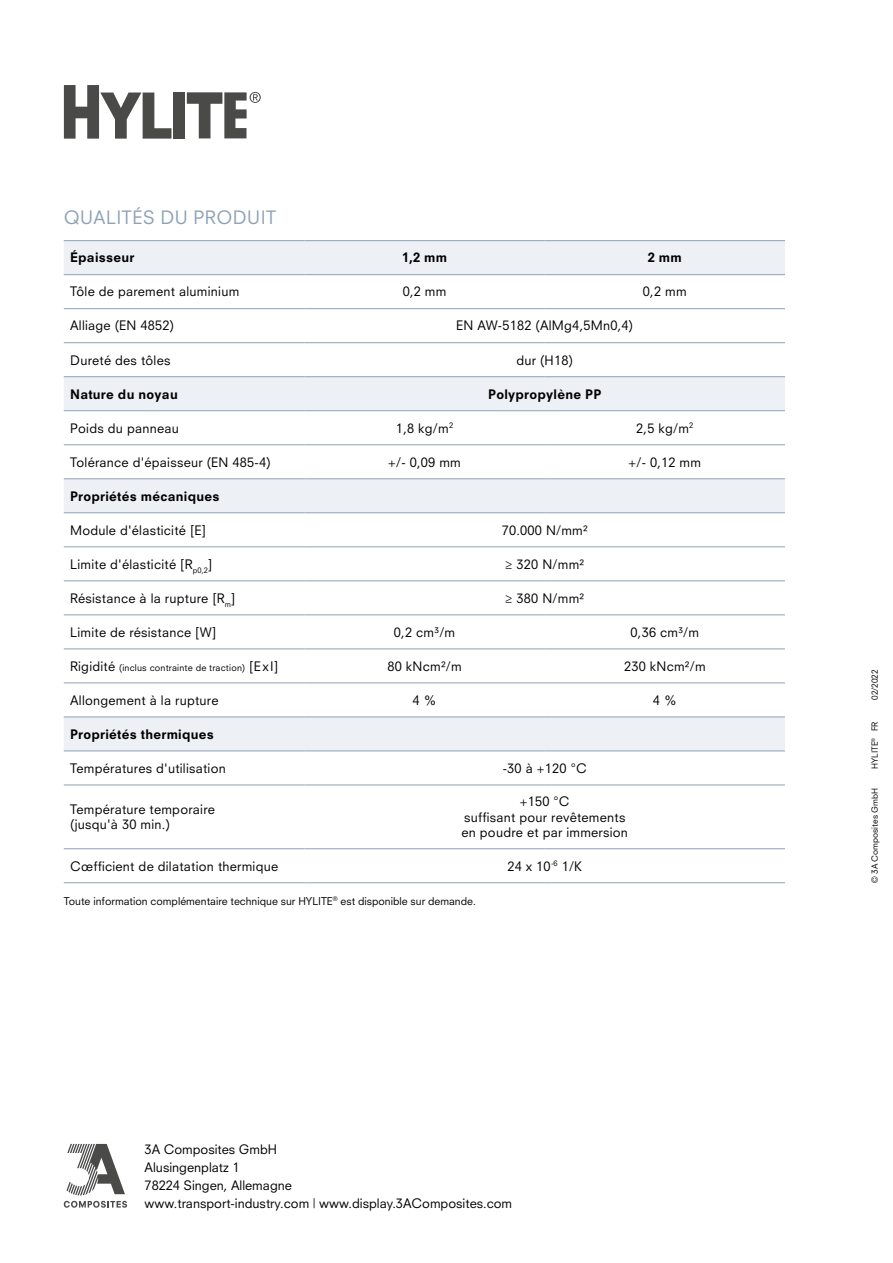
<style>
.page{position:relative;width:893px;height:1263px;background:#fff}
.page>*{position:absolute;margin:0;border:0;box-sizing:border-box;transform-origin:0 0}
.t1{font:18px "Neuzeit SLT Std";letter-spacing:.025em;color:#8ea2b6}
.t2{font:12.75px/15.3px "Neuzeit SLT Std";letter-spacing:.02em;color:#000}
.t3{font:12.75px/18px "Neuzeit SLT Std";color:#000}
.t4{font:800 12.75px "Neuzeit SLT Std";letter-spacing:.02em;color:#000}
.t5{font:10.5px "Neuzeit SLT Std";color:#000}
.t6{font:9px "Neuzeit SLT Std";letter-spacing:.02em;color:#000}
.t7{font:8.25px "Neuzeit SLT Std";color:#000}
.s1{font-size:12.75px}
</style>
<div class="page">
<svg style="left:67px;top:1144px;width:58px;height:51px"></svg>
<svg style="left:64px;top:1201px;width:63px;height:7px"></svg>
<svg style="left:64px;top:241px;width:721px;height:510px"></svg>
<hr style="left:64px;top:240px;width:240px;height:1px;background:#8ea2b6">
<hr style="left:304px;top:240px;width:241px;height:1px;background:#8ea2b6">
<hr style="left:545px;top:240px;width:240px;height:1px;background:#8ea2b6">
<hr style="left:64px;top:274px;width:240px;height:1px;background:#8ea2b6">
<hr style="left:304px;top:274px;width:241px;height:1px;background:#8ea2b6">
<hr style="left:545px;top:274px;width:240px;height:1px;background:#8ea2b6">
<hr style="left:64px;top:308px;width:240px;height:1px;background:#8ea2b6">
<hr style="left:304px;top:308px;width:241px;height:1px;background:#8ea2b6">
<hr style="left:545px;top:308px;width:240px;height:1px;background:#8ea2b6">
<hr style="left:64px;top:342px;width:240px;height:1px;background:#8ea2b6">
<hr style="left:304px;top:342px;width:241px;height:1px;background:#8ea2b6">
<hr style="left:545px;top:342px;width:240px;height:1px;background:#8ea2b6">
<hr style="left:64px;top:376px;width:240px;height:1px;background:#8ea2b6">
<hr style="left:304px;top:376px;width:241px;height:1px;background:#8ea2b6">
<hr style="left:545px;top:376px;width:240px;height:1px;background:#8ea2b6">
<hr style="left:64px;top:410px;width:240px;height:1px;background:#8ea2b6">
<hr style="left:304px;top:410px;width:241px;height:1px;background:#8ea2b6">
<hr style="left:545px;top:410px;width:240px;height:1px;background:#8ea2b6">
<hr style="left:64px;top:444px;width:240px;height:1px;background:#8ea2b6">
<hr style="left:304px;top:444px;width:241px;height:1px;background:#8ea2b6">
<hr style="left:545px;top:444px;width:240px;height:1px;background:#8ea2b6">
<hr style="left:64px;top:478px;width:240px;height:1px;background:#8ea2b6">
<hr style="left:304px;top:478px;width:241px;height:1px;background:#8ea2b6">
<hr style="left:545px;top:478px;width:240px;height:1px;background:#8ea2b6">
<hr style="left:64px;top:512px;width:240px;height:1px;background:#8ea2b6">
<hr style="left:304px;top:512px;width:241px;height:1px;background:#8ea2b6">
<hr style="left:545px;top:512px;width:240px;height:1px;background:#8ea2b6">
<hr style="left:64px;top:547px;width:240px;height:1px;background:#8ea2b6">
<hr style="left:304px;top:547px;width:241px;height:1px;background:#8ea2b6">
<hr style="left:545px;top:547px;width:240px;height:1px;background:#8ea2b6">
<hr style="left:64px;top:581px;width:240px;height:1px;background:#8ea2b6">
<hr style="left:304px;top:581px;width:241px;height:1px;background:#8ea2b6">
<hr style="left:545px;top:581px;width:240px;height:1px;background:#8ea2b6">
<hr style="left:64px;top:615px;width:240px;height:1px;background:#8ea2b6">
<hr style="left:304px;top:615px;width:241px;height:1px;background:#8ea2b6">
<hr style="left:545px;top:615px;width:240px;height:1px;background:#8ea2b6">
<hr style="left:64px;top:649px;width:240px;height:1px;background:#8ea2b6">
<hr style="left:304px;top:649px;width:241px;height:1px;background:#8ea2b6">
<hr style="left:545px;top:649px;width:240px;height:1px;background:#8ea2b6">
<hr style="left:64px;top:683px;width:240px;height:1px;background:#8ea2b6">
<hr style="left:304px;top:683px;width:241px;height:1px;background:#8ea2b6">
<hr style="left:545px;top:683px;width:240px;height:1px;background:#8ea2b6">
<hr style="left:64px;top:717px;width:240px;height:1px;background:#8ea2b6">
<hr style="left:304px;top:717px;width:241px;height:1px;background:#8ea2b6">
<hr style="left:545px;top:717px;width:240px;height:1px;background:#8ea2b6">
<hr style="left:64px;top:751px;width:240px;height:1px;background:#8ea2b6">
<hr style="left:304px;top:751px;width:241px;height:1px;background:#8ea2b6">
<hr style="left:545px;top:751px;width:240px;height:1px;background:#8ea2b6">
<hr style="left:64px;top:785px;width:240px;height:1px;background:#8ea2b6">
<hr style="left:304px;top:785px;width:241px;height:1px;background:#8ea2b6">
<hr style="left:545px;top:785px;width:240px;height:1px;background:#8ea2b6">
<hr style="left:64px;top:848px;width:240px;height:1px;background:#8ea2b6">
<hr style="left:304px;top:848px;width:241px;height:1px;background:#8ea2b6">
<hr style="left:545px;top:848px;width:240px;height:1px;background:#8ea2b6">
<hr style="left:64px;top:882px;width:240px;height:1px;background:#8ea2b6">
<hr style="left:304px;top:882px;width:241px;height:1px;background:#8ea2b6">
<hr style="left:545px;top:882px;width:240px;height:1px;background:#8ea2b6">
<div style="left:173px;top:92px;width:12px;height:46px;background:#4a4a49"></div>
<svg style="left:187px;top:92px;width:74px;height:46px"></svg>
<svg style="left:64px;top:85px;width:107px;height:54px"></svg>
<h1 class="t1" style="left:64px;top:207px;width:214px">QUALITÉS DU PRODUIT</h1>
<p class="t4" style="left:70px;top:250px;width:66px">Épaisseur</p>
<p class="t4" style="left:402px;top:250px;width:47px">1,2 mm</p>
<p class="t4" style="left:648px;top:250px;width:36px">2 mm</p>
<p class="t2" style="left:70px;top:284px;width:171px">Tôle de parement aluminium</p>
<p class="t2" style="left:403px;top:284px;width:45px">0,2 mm</p>
<p class="t2" style="left:643px;top:284px;width:45px">0,2 mm</p>
<p class="t2" style="left:70px;top:318px;width:106px">Alliage (EN 4852)</p>
<p class="t2" style="left:456px;top:318px;width:178px">EN AW-5182 (AlMg4,5Mn0,4)</p>
<p class="t2" style="left:70px;top:352px;width:102px">Dureté des tôles</p>
<p class="t2" style="left:516px;top:352px;width:58px">dur (H18)</p>
<p class="t4" style="left:70px;top:386px;width:109px">Nature du noyau</p>
<p class="t4" style="left:488px;top:386px;width:114px">Polypropylène PP</p>
<p class="t2" style="left:70px;top:420px;width:110px">Poids du panneau</p>
<p class="t2" style="left:396px;top:420px;width:59px">1,8 kg/m<sup>2</sup></p>
<p class="t2" style="left:636px;top:420px;width:59px">2,5 kg/m<sup>2</sup></p>
<p class="t2" style="left:70px;top:454px;width:202px">Tolérance d'épaisseur (EN 485-4)</p>
<p class="t2" style="left:388px;top:454px;width:74px">+/- 0,09 mm</p>
<p class="t2" style="left:629px;top:454px;width:74px">+/- 0,12 mm</p>
<p class="t4" style="left:70px;top:488px;width:151px">Propriétés mécaniques</p>
<p class="t2" style="left:70px;top:522px;width:138px">Module d'élasticité [E]</p>
<p class="t2" style="left:502px;top:522px;width:88px">70.000 N/mm²</p>
<p class="t2" style="left:70px;top:556px;width:144px">Limite d'élasticité [R<sub>p0,2</sub>]</p>
<p class="t2" style="left:505px;top:556px;width:80px">≥ 320 N/mm²</p>
<p class="t2" style="left:70px;top:590px;width:167px">Résistance à la rupture [R<sub>m</sub>]</p>
<p class="t2" style="left:505px;top:590px;width:80px">≥ 380 N/mm²</p>
<p class="t2" style="left:70px;top:624px;width:148px">Limite de résistance [W]</p>
<p class="t2" style="left:394px;top:624px;width:63px">0,2 cm³/m</p>
<p class="t2" style="left:631px;top:624px;width:70px">0,36 cm³/m</p>
<p class="t6" style="left:70px;top:662px;width:210px"><span class="s1">Rigidité</span> (inclus contrainte de traction) <span class="s1">[ExI]</span></p>
<p class="t2" style="left:387px;top:658px;width:76px">80 kNcm²/m</p>
<p class="t2" style="left:624px;top:658px;width:83px">230 kNcm²/m</p>
<p class="t2" style="left:70px;top:692px;width:150px">Allongement à la rupture</p>
<p class="t2" style="left:413px;top:692px;width:25px">4 %</p>
<p class="t2" style="left:653px;top:692px;width:25px">4 %</p>
<p class="t4" style="left:70px;top:726px;width:145px">Propriétés thermiques</p>
<p class="t2" style="left:70px;top:760px;width:157px">Températures d'utilisation</p>
<p class="t2" style="left:503px;top:760px;width:85px">-30 à +120 °C</p>
<p class="t2" style="left:70px;top:801px;width:146px">Température temporaire (jusqu'à 30 min.)</p>
<p class="t2" style="left:461px;top:794px;width:168px;text-align:center">+150 °C<br>suffisant pour revêtements en poudre et par immersion</p>
<p class="t2" style="left:70px;top:858px;width:210px">Cœfficient de dilatation thermique</p>
<p class="t2" style="left:507px;top:858px;width:76px">24 x 10<sup>-6</sup> 1/K</p>
<p class="t5" style="left:64px;top:894px;width:414px">Toute information complémentaire technique sur HYLITE<sup>®</sup> est disponible sur demande.</p>
<p class="t3" style="left:145px;top:1140px;width:369px">3A Composites GmbH<br>Alusingenplatz 1<br>78224 Singen, Allemagne<br>www.transport-industry.com | www.display.3AComposites.com</p>
<p class="t7" style="left:870px;top:700px;width:32px;rotate:-90deg">02/2022</p>
<p class="t7" style="left:870px;top:769px;width:49px;rotate:-90deg">HYLITE<sup>®</sup> FR</p>
<p class="t7" style="left:870px;top:883px;width:96px;rotate:-90deg">© 3A Composites GmbH</p>
</div>
